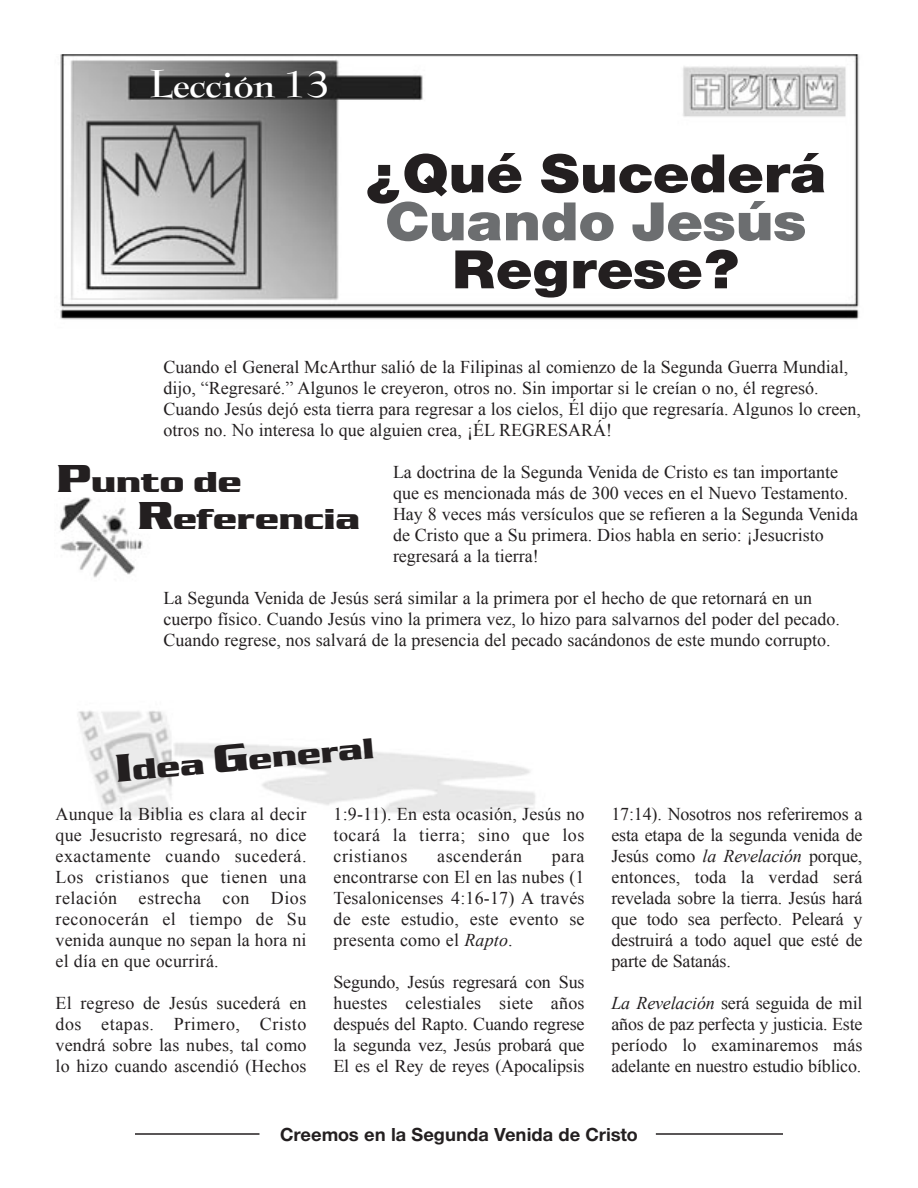
<style>
.page{position:relative;width:918px;height:1188px;background:#fff}
.page>*{position:absolute;margin:0;border:0;box-sizing:border-box;transform-origin:0 0}
.t1{font:900 56.7px "Nimbus Sans Novus T";color:#231f20;scale:1.11 1}
.t2{font:900 56.7px "Nimbus Sans Novus T";color:#6c6e70;scale:1.11 1}
.t3{font:700 37.5px "Bernhard Modern";letter-spacing:.005em;color:#fff}
.t4{font:700 30px "Serpentine D";color:#231f20;scale:1.1 1}
.t5{font:700 19.5px "Nimbus Sans Novus T";color:#231f20}
.t6{font:18px/21px "Times New Roman";color:#231f20;text-align:justify}
.t7{font:18px "Times New Roman";letter-spacing:.03em;color:#231f20}
.s1{font-size:40.5px}
.s2{font-style:italic}
</style>
<div class="page">
<img style="left:60px;top:54px;width:799px;height:266px">
<img style="left:59px;top:497px;width:84px;height:81px">
<img style="left:78px;top:710px;width:458px;height:107px">
<hr style="left:135px;top:1133px;width:124px;height:2px;background:#231f20">
<hr style="left:656px;top:1133px;width:127px;height:2px;background:#231f20">
<h2 class="t3" style="left:150px;top:63px;width:180px">Lección 13</h2>
<h1 class="t1" style="left:365px;top:155px;width:417px">¿Qué Sucederá</h1>
<h1 class="t2" style="left:385px;top:203px;width:381px">Cuando Jesús</h1>
<h1 class="t1" style="left:452px;top:251px;width:261px">Regrese?</h1>
<p class="t6" style="left:164px;top:356px;width:699px;text-align:left">Cuando el General McArthur salió de la Filipinas al comienzo de la Segunda Guerra Mundial, dijo, “Regresaré.” Algunos le creyeron, otros no. Sin importar si le creían o no, él regresó.<br>Cuando Jesús dejó esta tierra para regresar a los cielos, Él dijo que regresaría. Algunos lo creen, otros no. No interesa lo que alguien crea, ¡ÉL REGRESARÁ!</p>
<p class="t6" style="left:393px;top:461px;width:466px;text-align:left">La doctrina de la Segunda Venida de Cristo es tan importante que es mencionada más de 300 veces en el Nuevo Testamento.<br>Hay 8 veces más versículos que se refieren a la Segunda Venida de Cristo que a Su primera. Dios habla en serio: ¡Jesucristo regresará a la tierra!</p>
<p class="t6" style="left:164px;top:587px;width:678px;text-align:left">La Segunda Venida de Jesús será similar a la primera por el hecho de que retornará en un cuerpo físico. Cuando Jesús vino la primera vez, lo hizo para salvarnos del poder del pecado.<br>Cuando regrese, nos salvará de la presencia del pecado sacándonos de este mundo corrupto.</p>
<h3 class="t4" style="left:57px;top:472px;width:170px"><span class="s1">P</span>unto de</h3>
<h3 class="t4" style="left:137px;top:510px;width:204px"><span class="s1">R</span>eferencia</h3>
<h3 class="t4" style="left:115px;top:761px;width:237px;rotate:-5deg"><span class="s1">I</span>dea <span class="s1">G</span>eneral</h3>
<p class="t6" style="left:56px;top:803px;width:253px">Aunque la Biblia es clara al decir que Jesucristo regresará, no dice exactamente cuando sucederá.<br>Los cristianos que tienen una relación estrecha con Dios reconocerán el tiempo de Su venida aunque no sepan la hora ni el día en que ocurrirá.</p>
<p class="t6" style="left:56px;top:992px;width:253px">El regreso de Jesús sucederá en dos etapas. Primero, Cristo vendrá sobre las nubes, tal como lo hizo cuando ascendió (Hechos</p>
<p class="t6" style="left:333px;top:803px;width:253px">1:9-11). En esta ocasión, Jesús no tocará la tierra; sino que los cristianos</p>
<p class="t7" style="left:437px;top:846px;width:86px">ascenderán</p>
<p class="t6" style="left:333px;top:845px;width:253px;text-indent:218px">para encontrarse con El en las nubes (1<br>Tesalonicenses 4:16-17) A través de este estudio, este evento se presenta como el <span class="s2">Rapto</span>.</p>
<p class="t6" style="left:333px;top:971px;width:253px">Segundo, Jesús regresará con Sus huestes celestiales siete años después del Rapto. Cuando regrese la segunda vez, Jesús probará que El es el Rey de reyes (Apocalipsis</p>
<p class="t6" style="left:611px;top:803px;width:253px">17:14). Nosotros nos referiremos a esta etapa de la segunda venida de Jesús como <span class="s2">la Revelación</span> porque, entonces, toda la verdad será revelada sobre la tierra. Jesús hará que todo sea perfecto. Peleará y destruirá a todo aquel que esté de parte de Satanás.</p>
<p class="t6" style="left:611px;top:992px;width:253px"><span class="s2">La Revelación</span> será seguida de mil años de paz perfecta y justicia. Este período lo examinaremos más adelante en nuestro estudio bíblico.</p>
<p class="t5" style="left:280px;top:1129px;width:359px">Creemos en la Segunda Venida de Cristo</p>
</div>
